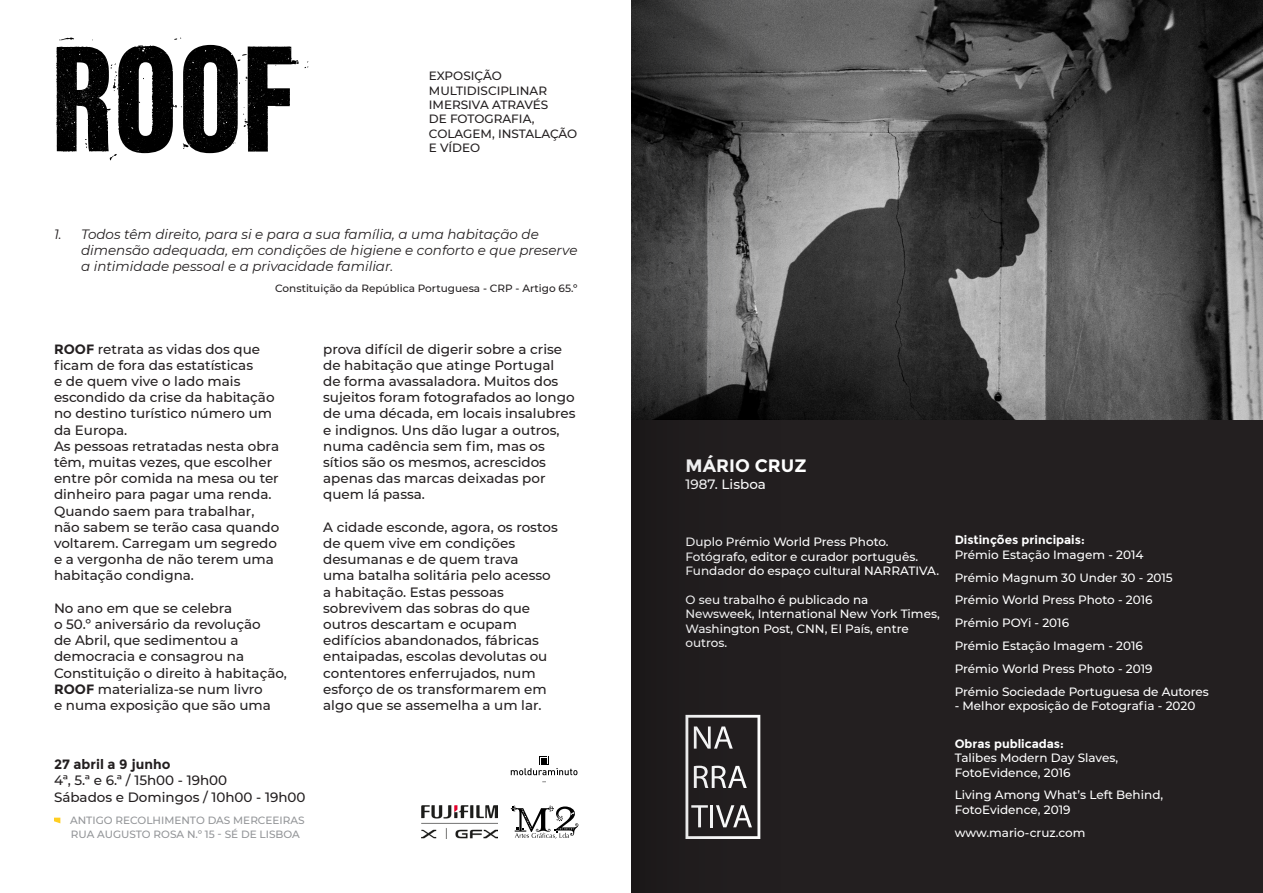
<style>
.page{position:relative;width:1263px;height:893px;background:#fff}
.page>*{position:absolute;margin:0;border:0;box-sizing:border-box;transform-origin:0 0}
.t1{font:700 18px "Montserrat";color:#fff}
.t2{font:500 13.5px/16.2px "Montserrat";color:#231f20}
.t3{font:italic 13.5px/16.2px "Montserrat";color:#231f20}
.t4{font:700 13.5px "Montserrat";color:#231f20}
.t5{font:500 13.5px "Montserrat";color:#fff}
.t6{font:500 12px/14.4px "Montserrat";color:#fff}
.t7{font:500 12px/14.4px "Montserrat";color:#231f20}
.t8{font:700 12px "Montserrat";color:#fff}
.t9{font:500 10.5px "Montserrat";color:#939598}
.t10{font:500 10.5px "Montserrat";color:#231f20}
.s1{font-weight:700}
</style>
<div class="page">
<svg style="left:56px;top:37px;width:252px;height:123px"></svg>
<svg style="left:54px;top:818px;width:6px;height:5px"></svg>
<svg style="left:511px;top:756px;width:66px;height:19px"></svg>
<img style="left:421px;top:806px;width:76px;height:33px">
<svg style="left:511px;top:805px;width:67px;height:34px"></svg>
<div style="left:631px;top:376px;width:632px;height:517px;background:#231f20"></div>
<img style="left:801px;top:0;width:462px;height:419px">
<svg style="left:631px;top:0;width:170px;height:839px"></svg>
<p class="t7" style="left:429px;top:68px;width:121px">EXPOSIÇÃO<br>MULTIDISCIPLINAR<br>IMERSIVA ATRAVÉS</p>
<p class="t7" style="left:429px;top:112px;width:150px">DE FOTOGRAFIA,<br>COLAGEM, INSTALAÇÃO</p>
<p class="t7" style="left:429px;top:140px;width:53px">E VÍDEO</p>
<p class="t3" style="left:81px;top:225px;width:498px;text-indent:-27px">1. Todos têm direito, para si e para a sua família, a uma habitação de dimensão adequada, em condições de higiene e conforto e que preserve a intimidade pessoal e a privacidade familiar.</p>
<p class="t10" style="left:275px;top:281px;width:304px">Constituição da República Portuguesa - CRP - Artigo 65.º</p>
<p class="t2" style="left:54px;top:340px;width:208px"><span class="s1">ROOF</span> retrata as vidas dos que</p>
<p class="t2" style="left:54px;top:356px;width:201px">ficam de fora das estatísticas</p>
<p class="t2" style="left:54px;top:372px;width:222px">e de quem vive o lado mais escondido da crise da habitação</p>
<p class="t2" style="left:54px;top:405px;width:220px">no destino turístico número um</p>
<p class="t2" style="left:54px;top:421px;width:75px">da Europa.</p>
<p class="t2" style="left:54px;top:437px;width:227px">As pessoas retratadas nesta obra têm, muitas vezes, que escolher entre pôr comida na mesa ou ter dinheiro para pagar uma renda.<br>Quando saem para trabalhar, não sabem se terão casa quando voltarem. Carregam um segredo e a vergonha de não terem uma habitação condigna.</p>
<p class="t2" style="left:54px;top:599px;width:180px">No ano em que se celebra</p>
<p class="t2" style="left:54px;top:615px;width:208px">o 50.º aniversário da revolução</p>
<p class="t2" style="left:54px;top:632px;width:234px">de Abril, que sedimentou a democracia e consagrou na<br>Constituição o direito à habitação,<br><span class="s1">ROOF</span> materializa-se num livro<br>e numa exposição que são uma</p>
<p class="t2" style="left:323px;top:340px;width:254px">prova difícil de digerir sobre a crise de habitação que atinge Portugal<br>de forma avassaladora. Muitos dos sujeitos foram fotografados ao longo de uma década, em locais insalubres e indignos. Uns dão lugar a outros, numa cadência sem fim, mas os sítios são os mesmos, acrescidos apenas das marcas deixadas por quem lá passa.</p>
<p class="t2" style="left:323px;top:518px;width:236px">A cidade esconde, agora, os rostos de quem vive em condições desumanas e de quem trava</p>
<p class="t2" style="left:323px;top:567px;width:229px">uma batalha solitária pelo acesso</p>
<p class="t2" style="left:323px;top:583px;width:208px">a habitação. Estas pessoas sobrevivem das sobras do que</p>
<p class="t2" style="left:323px;top:615px;width:226px">outros descartam e ocupam edifícios abandonados, fábricas entaipadas, escolas devolutas ou contentores enferrujados, num esforço de os transformarem em algo que se assemelha a um lar.</p>
<p class="t4" style="left:54px;top:756px;width:118px">27 abril a 9 junho</p>
<p class="t2" style="left:54px;top:772px;width:175px">4ª, 5.ª e 6.ª / 15h00 - 19h00</p>
<p class="t2" style="left:54px;top:788px;width:253px">Sábados e Domingos / 10h00 - 19h00</p>
<p class="t9" style="left:70px;top:813px;width:236px">ANTIGO RECOLHIMENTO DAS MERCEEIRAS</p>
<p class="t9" style="left:71px;top:827px;width:230px">RUA AUGUSTO ROSA N.º 15 - SÉ DE LISBOA</p>
<p class="t1" style="left:685px;top:455px;width:123px">MÁRIO CRUZ</p>
<p class="t5" style="left:685px;top:474px;width:82px">1987. Lisboa</p>
<p class="t6" style="left:685px;top:534px;width:205px">Duplo Prémio World Press Photo.</p>
<p class="t6" style="left:685px;top:549px;width:234px">Fotógrafo, editor e curador português.</p>
<p class="t6" style="left:685px;top:563px;width:255px">Fundador do espaço cultural NARRATIVA.</p>
<p class="t6" style="left:685px;top:592px;width:256px">O seu trabalho é publicado na<br>Newsweek, International New York Times,<br>Washington Post, CNN, El País, entre outros.</p>
<p class="t8" style="left:955px;top:533px;width:132px">Distinções principais:</p>
<p class="t6" style="left:955px;top:547px;width:190px">Prémio Estação Imagem - 2014</p>
<p class="t6" style="left:955px;top:570px;width:220px">Prémio Magnum 30 Under 30 - 2015</p>
<p class="t6" style="left:955px;top:592px;width:199px">Prémio World Press Photo - 2016</p>
<p class="t6" style="left:955px;top:615px;width:116px">Prémio POYi - 2016</p>
<p class="t6" style="left:955px;top:638px;width:190px">Prémio Estação Imagem - 2016</p>
<p class="t6" style="left:955px;top:661px;width:199px">Prémio World Press Photo - 2019</p>
<p class="t6" style="left:955px;top:684px;width:256px">Prémio Sociedade Portuguesa de Autores</p>
<p class="t6" style="left:955px;top:698px;width:242px">- Melhor exposição de Fotografia - 2020</p>
<p class="t8" style="left:955px;top:736px;width:111px">Obras publicadas:</p>
<p class="t6" style="left:955px;top:750px;width:165px">Talibes Modern Day Slaves,</p>
<p class="t6" style="left:955px;top:765px;width:117px">FotoEvidence, 2016</p>
<p class="t6" style="left:955px;top:787px;width:210px">Living Among What’s Left Behind,<br>FotoEvidence, 2019</p>
<p class="t6" style="left:955px;top:825px;width:132px">www.mario-cruz.com</p>
</div>
